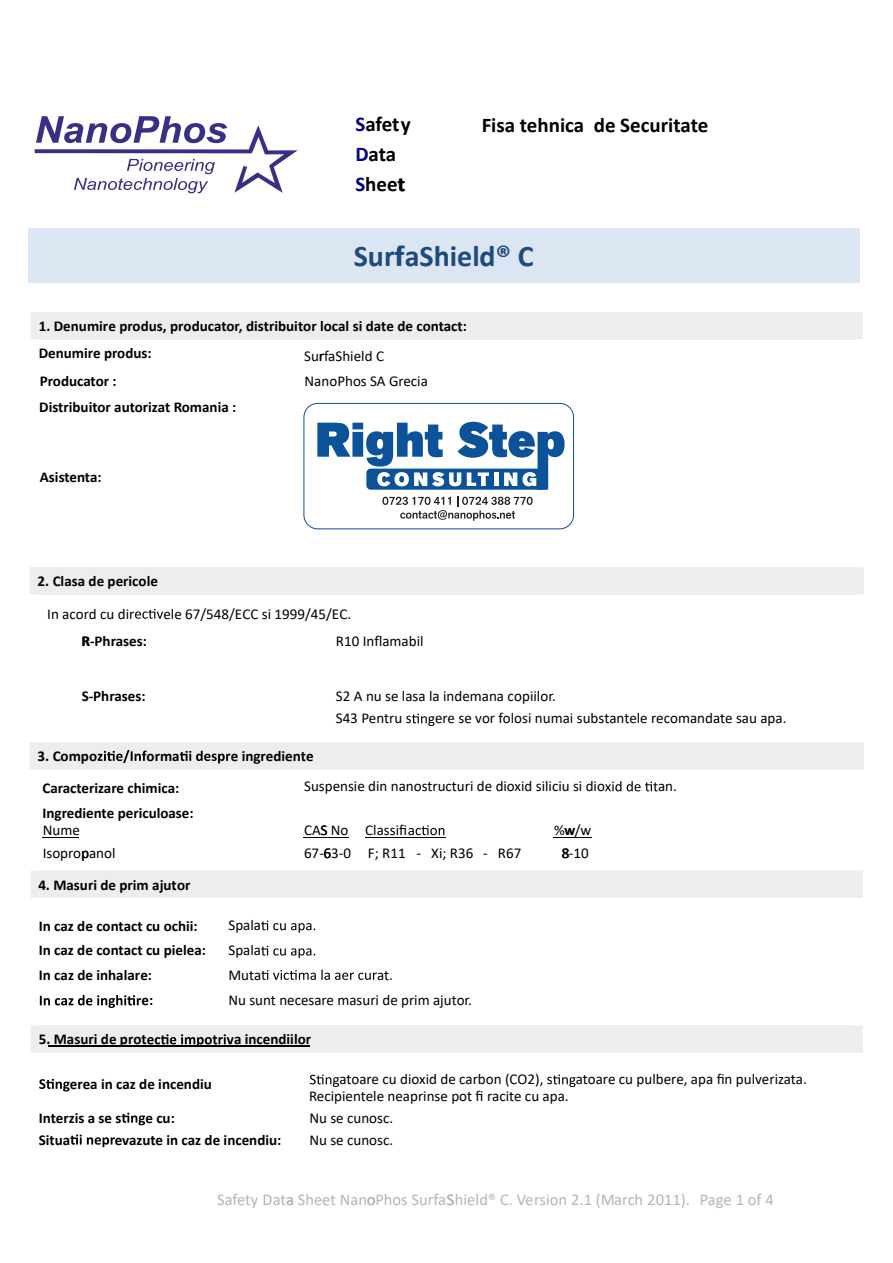
<style>
.page{position:relative;width:893px;height:1263px;background:#fff}
.page>*{position:absolute;margin:0;border:0;box-sizing:border-box;transform-origin:0 0}
.t1{font:700 30px "Calibri";color:#1f4a7d}
.t2{font:700 21px/30.2px "Calibri";color:#000}
.t3{font:16.5px "Calibri";color:#b5b5b5}
.t4{font:15px/22.8px "Calibri";color:#000}
.t5{font:700 15px/27.3px "Calibri";color:#000}
.s1{color:#000080}
</style>
<div class="page">
<div style="left:39px;top:312px;width:815px;height:27px;background:#ededf0"></div>
<div style="left:38px;top:567px;width:817px;height:27px;background:#ededf0"></div>
<div style="left:30px;top:742px;width:833px;height:28px;background:#ededf0"></div>
<div style="left:39px;top:871px;width:815px;height:27px;background:#ededf0"></div>
<svg style="left:40px;top:995px;width:101px;height:13px"></svg>
<div style="left:31px;top:1026px;width:831px;height:27px;background:#ededf0"></div>
<hr style="left:48px;top:1046px;width:261px;height:1px;background:#000">
<svg style="left:39px;top:1079px;width:31px;height:12px"></svg>
<svg style="left:310px;top:1075px;width:29px;height:12px"></svg>
<svg style="left:553px;top:1075px;width:22px;height:12px"></svg>
<svg style="left:122px;top:1113px;width:23px;height:12px"></svg>
<svg style="left:70px;top:1135px;width:45px;height:12px"></svg>
<svg style="left:261px;top:946px;width:54px;height:12px"></svg>
<svg style="left:261px;top:970px;width:116px;height:10px"></svg>
<svg style="left:261px;top:920px;width:54px;height:13px"></svg>
<svg style="left:605px;top:781px;width:52px;height:10px"></svg>
<svg style="left:135px;top:609px;width:28px;height:10px"></svg>
<svg style="left:412px;top:714px;width:22px;height:12px"></svg>
<hr style="left:43px;top:837px;width:36px;height:1px;background:#000">
<svg style="left:304px;top:837px;width:44px;height:1px"></svg>
<hr style="left:365px;top:837px;width:41px;height:1px;background:#000">
<svg style="left:408px;top:825px;width:36px;height:10px"></svg>
<hr style="left:406px;top:837px;width:39px;height:1px;background:#000">
<svg style="left:554px;top:837px;width:37px;height:1px"></svg>
<div style="left:28px;top:228px;width:49px;height:55px;background:#dbe6f2"></div>
<div style="left:77px;top:228px;width:81px;height:55px;background:#dbe6f2"></div>
<div style="left:158px;top:228px;width:81px;height:55px;background:#dbe6f2"></div>
<div style="left:239px;top:228px;width:80px;height:55px;background:#dbe6f2"></div>
<div style="left:319px;top:228px;width:81px;height:55px;background:#dbe6f2"></div>
<div style="left:400px;top:228px;width:81px;height:55px;background:#dbe6f2"></div>
<div style="left:481px;top:228px;width:80px;height:55px;background:#dbe6f2"></div>
<div style="left:561px;top:228px;width:81px;height:55px;background:#dbe6f2"></div>
<div style="left:642px;top:228px;width:81px;height:55px;background:#dbe6f2"></div>
<div style="left:723px;top:228px;width:80px;height:55px;background:#dbe6f2"></div>
<div style="left:803px;top:228px;width:56px;height:55px;background:#dbe6f2"></div>
<svg style="left:35px;top:116px;width:262px;height:77px"></svg>
<div style="left:303px;top:403px;width:271px;height:126px;border:1px solid #0b5298;border-radius:14px"></div>
<svg style="left:317px;top:422px;width:247px;height:68px"></svg>
<svg style="left:382px;top:496px;width:150px;height:25px"></svg>
<h2 class="t2" style="left:355px;top:108px;width:57px"><span class="s1">S</span>afety<br><span class="s1">D</span>ata<br><span class="s1">S</span>heet</h2>
<h2 class="t2" style="left:481px;top:109px;width:228px">Fisa tehnica de Securitate</h2>
<h1 class="t1" style="left:354px;top:235px;width:181px">SurfaShield® C</h1>
<p class="t5" style="left:39px;top:312px;width:429px">1. Denumire produs, producator, distribuitor local si date de contact:<br>Denumire produs:</p>
<p class="t4" style="left:304px;top:345px;width:81px">SurfaShield C</p>
<p class="t5" style="left:40px;top:367px;width:78px">Producator :</p>
<p class="t4" style="left:304px;top:369px;width:125px">NanoPhos SA Grecia</p>
<p class="t5" style="left:39px;top:393px;width:198px">Distribuitor autorizat Romania :</p>
<p class="t5" style="left:40px;top:463px;width:63px">Asistenta:</p>
<p class="t5" style="left:38px;top:567px;width:122px">2. Clasa de pericole</p>
<p class="t4" style="left:47px;top:602px;width:89px">In acord cu dir</p>
<p class="t4" style="left:163px;top:602px;width:189px">ele 67/548/ECC si 1999/45/EC.</p>
<p class="t5" style="left:82px;top:627px;width:67px">R-Phrases:</p>
<p class="t4" style="left:336px;top:629px;width:89px">R10 Inflamabil</p>
<p class="t5" style="left:82px;top:682px;width:65px">S-Phrases:</p>
<p class="t4" style="left:336px;top:684px;width:222px">S2 A nu se lasa la indemana copiilor.<br>S43 Pentru s</p>
<p class="t4" style="left:435px;top:707px;width:353px">ere se vor folosi numai substantele recomandate sau apa.</p>
<p class="t5" style="left:38px;top:742px;width:61px">3. Compo</p>
<p class="t5" style="left:146px;top:742px;width:35px">orma</p>
<p class="t5" style="left:231px;top:742px;width:84px">e ingrediente</p>
<p class="t5" style="left:42px;top:775px;width:153px;line-height:25px">Caracterizare chimica:<br>Ingrediente periculoase:</p>
<p class="t4" style="left:304px;top:775px;width:302px">Suspensie din nanostructuri de dioxid siliciu si dio</p>
<p class="t4" style="left:658px;top:775px;width:20px">an.</p>
<p class="t4" style="left:43px;top:818px;width:74px">Nume<br>Isopropanol</p>
<p class="t4" style="left:304px;top:818px;width:185px">CAS No Classifi<br>67-63-0 F; R11 - Xi; R36 -</p>
<p class="t4" style="left:554px;top:818px;width:39px">%w/w</p>
<p class="t4" style="left:498px;top:841px;width:25px">R67</p>
<p class="t4" style="left:561px;top:841px;width:29px">8-10</p>
<p class="t5" style="left:38px;top:871px;width:154px">4. Masuri de prim ajutor</p>
<p class="t5" style="left:39px;top:913px;width:160px">In caz de contact cu ochii:</p>
<p class="t5" style="left:39px;top:937px;width:169px">In caz de contact cu pielea:</p>
<p class="t5" style="left:39px;top:961px;width:115px">In caz de inhalare:</p>
<p class="t5" style="left:142px;top:986px;width:13px">e:</p>
<p class="t5" style="left:39px;top:1025px;width:109px">5. Masuri de prot</p>
<p class="t5" style="left:234px;top:1025px;width:79px">a incendiilor</p>
<p class="t5" style="left:70px;top:1070px;width:143px">erea in caz de incendiu</p>
<p class="t4" style="left:339px;top:1068px;width:215px">atoare cu dioxid de carbon (CO2), s</p>
<p class="t4" style="left:576px;top:1068px;width:232px">atoare cu pulbere, apa fin pulverizata.</p>
<p class="t4" style="left:309px;top:1084px;width:261px">Recipientele neaprinse pot fi racite cu apa.</p>
<p class="t5" style="left:39px;top:1104px;width:84px">Interzis a se s</p>
<p class="t5" style="left:145px;top:1104px;width:31px">e cu:</p>
<p class="t4" style="left:309px;top:1106px;width:85px">Nu se cunosc.</p>
<p class="t5" style="left:39px;top:1126px;width:33px">Situa</p>
<p class="t5" style="left:115px;top:1126px;width:168px">evazute in caz de incendiu:</p>
<p class="t4" style="left:309px;top:1129px;width:85px">Nu se cunosc.</p>
<p class="t4" style="left:228px;top:913px;width:34px">Spala</p>
<p class="t4" style="left:228px;top:938px;width:34px;line-height:24.3px">Spala<br>Muta</p>
<p class="t4" style="left:377px;top:963px;width:17px">at.</p>
<p class="t4" style="left:228px;top:989px;width:245px">Nu sunt necesare masuri de prim ajutor.</p>
<p class="t3" style="left:217px;top:1189px;width:474px">Safety Data Sheet NanoPhos SurfaShield® C. Version 2.1 (March 2011).</p>
<p class="t3" style="left:699px;top:1188px;width:76px">Page 1 of 4</p>
</div>
